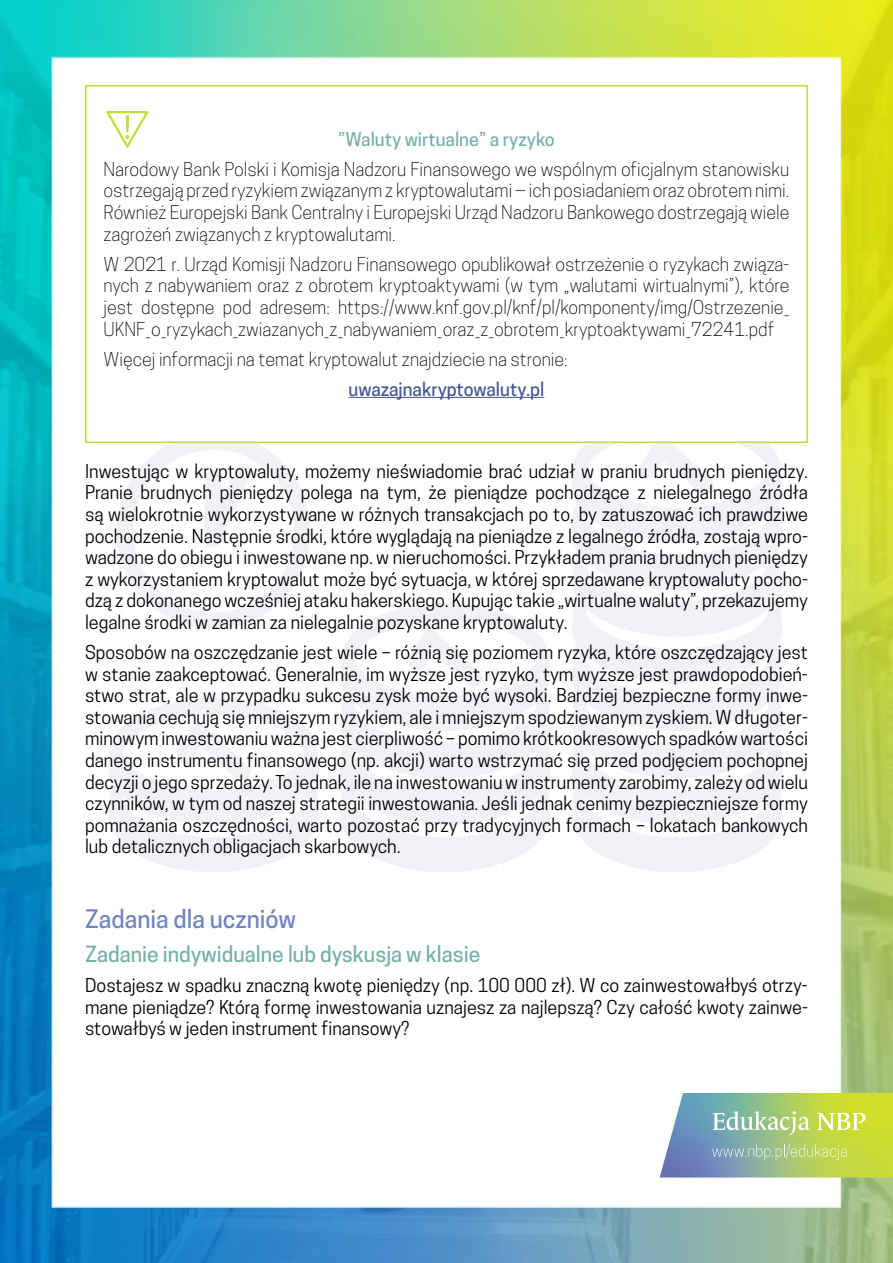
<style>
.page{position:relative;width:893px;height:1263px;background:#fff}
.page>*{position:absolute;margin:0;border:0;box-sizing:border-box;transform-origin:0 0}
.t1{font:500 24px "Cooper Hewitt";color:#7084be}
.t2{font:500 21px "Cooper Hewitt";color:#75b1a8}
.t3{font:18px/21.6px "Cooper Hewitt";color:#000;text-align:justify}
.t4{font:300 18px/21.6px "Cooper Hewitt";color:#000;text-align:justify}
.t5{font:500 18px "Cooper Hewitt";color:#75b1a8}
.t6{font:500 18px "Cooper Hewitt";color:#465792}
</style>
<div class="page">
<img style="left:0;top:0;width:893px;height:1263px">
<svg style="left:660px;top:1093px;width:233px;height:84px;background:#a7c385"></svg>
<svg style="left:117px;top:443px;width:194px;height:186px"></svg>
<svg style="left:205px;top:463px;width:47px;height:85px"></svg>
<svg style="left:572px;top:443px;width:211px;height:429px;fill:#f0f2f8"></svg>
<svg style="left:340px;top:603px;width:211px;height:269px;fill:#f0f2f8"></svg>
<svg style="left:408px;top:629px;width:75px;height:58px"></svg>
<svg style="left:640px;top:443px;width:74px;height:52px"></svg>
<svg style="left:108px;top:698px;width:211px;height:174px"></svg>
<div style="left:86px;top:86px;width:721px;height:356px;background:#fff"></div>
<hr style="left:349px;top:397px;width:195px;height:1px;background:#465792">
<div style="left:85px;top:85px;width:723px;height:358px;border:2px solid #c7dc3b"></div>
<svg style="left:106px;top:111px;width:42px;height:37px"></svg>
<p class="t5" style="left:338px;top:128px;width:218px">”Waluty wirtualne” a ryzyko</p>
<p class="t4" style="left:104px;top:158px;width:687px">Narodowy Bank Polski i Komisja Nadzoru Finansowego we wspólnym oficjalnym stanowisku ostrzegają przed ryzykiem związanym z kryptowalutami ‒ ich posiadaniem oraz obrotem nimi.<br>Również Europejski Bank Centralny i Europejski Urząd Nadzoru Bankowego dostrzegają wiele zagrożeń związanych z kryptowalutami.</p>
<p class="t4" style="left:104px;top:253px;width:687px">W 2021 r. Urząd Komisji Nadzoru Finansowego opublikował ostrzeżenie o ryzykach związa&shy;nych z nabywaniem oraz z obrotem kryptoaktywami (w tym „walutami wirtualnymi”), które jest dostępne pod adresem: https://www.knf.gov.pl/knf/pl/komponenty/img/Ostrzezenie_ UKNF_o_ryzykach_zwiazanych_z_nabywaniem_oraz_z_obrotem_kryptoaktywami_72241.pdf</p>
<p class="t4" style="left:104px;top:348px;width:466px">Więcej informacji na temat kryptowalut znajdziecie na stronie:</p>
<p class="t6" style="left:349px;top:378px;width:197px">uwazajnakryptowaluty.pl</p>
<p class="t3" style="left:85px;top:460px;width:724px">Inwestując w kryptowaluty, możemy nieświadomie brać udział w praniu brudnych pieniędzy.<br>Pranie brudnych pieniędzy polega na tym, że pieniądze pochodzące z nielegalnego źródła są wielokrotnie wykorzystywane w różnych transakcjach po to, by zatuszować ich prawdziwe pochodzenie. Następnie środki, które wyglądają na pieniądze z legalnego źródła, zostają wpro&shy;wadzone do obiegu i inwestowane np. w nieruchomości. Przykładem prania brudnych pieniędzy z wykorzystaniem kryptowalut może być sytuacja, w której sprzedawane kryptowaluty pocho&shy;dzą z dokonanego wcześniej ataku hakerskiego. Kupując takie „wirtualne waluty”, przekazujemy legalne środki w zamian za nielegalnie pozyskane kryptowaluty.</p>
<p class="t3" style="left:85px;top:641px;width:724px">Sposobów na oszczędzanie jest wiele – różnią się poziomem ryzyka, które oszczędzający jest w stanie zaakceptować. Generalnie, im wyższe jest ryzyko, tym wyższe jest prawdopodobień&shy;stwo strat, ale w przypadku sukcesu zysk może być wysoki. Bardziej bezpieczne formy inwe&shy;stowania cechują się mniejszym ryzykiem, ale i mniejszym spodziewanym zyskiem. W długoter&shy;minowym inwestowaniu ważna jest cierpliwość – pomimo krótkookresowych spadków wartości danego instrumentu finansowego (np. akcji) warto wstrzymać się przed podjęciem pochopnej decyzji o jego sprzedaży. To jednak, ile na inwestowaniu w instrumenty zarobimy, zależy od wielu czynników, w tym od naszej strategii inwestowania. Jeśli jednak cenimy bezpieczniejsze formy pomnażania oszczędności, warto pozostać przy tradycyjnych formach – lokatach bankowych lub detalicznych obligacjach skarbowych.</p>
<h1 class="t1" style="left:85px;top:905px;width:212px">Zadania dla uczniów</h1>
<p class="t2" style="left:85px;top:941px;width:397px">Zadanie indywidualne lub dyskusja w klasie</p>
<p class="t3" style="left:85px;top:974px;width:724px">Dostajesz w spadku znaczną kwotę pieniędzy (np. 100 000 zł). W co zainwestowałbyś otrzy&shy;mane pieniądze? Którą formę inwestowania uznajesz za najlepszą? Czy całość kwoty zainwe&shy;stowałbyś w jeden instrument finansowy?</p>
</div>
